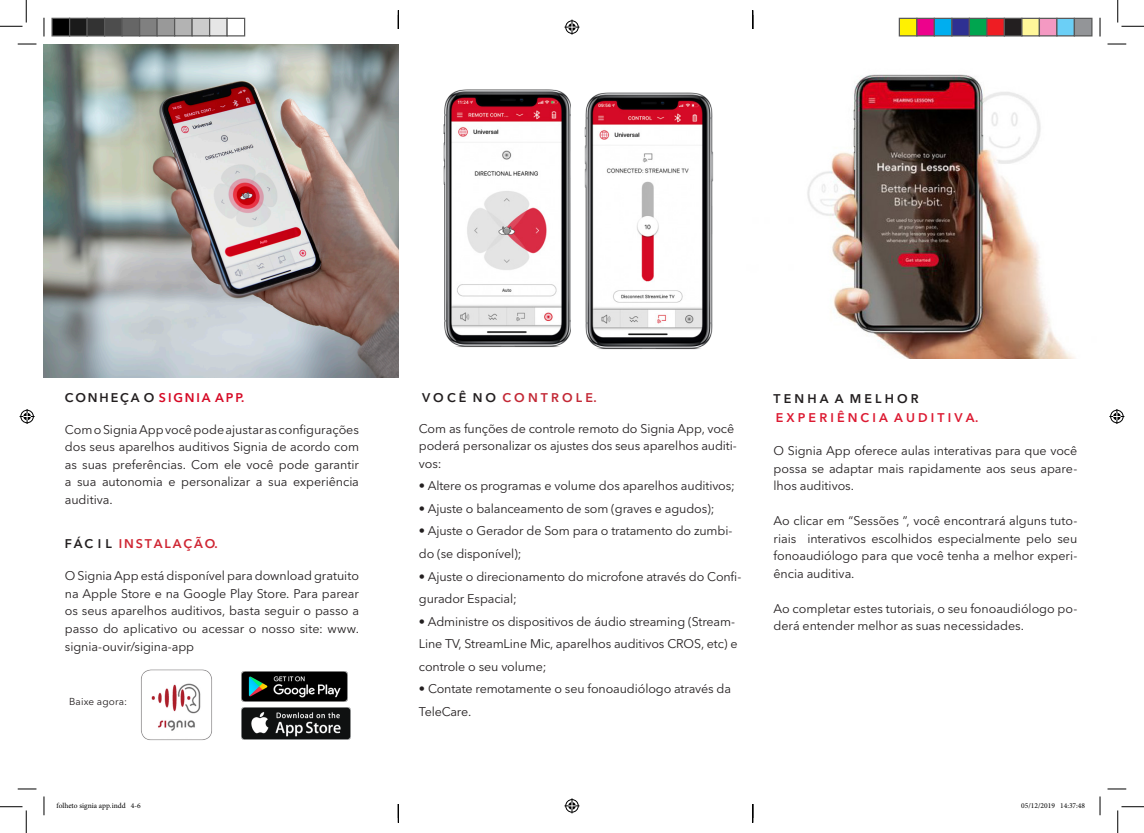
<style>
.page{position:relative;width:1144px;height:833px;background:#fff}
.page>*{position:absolute;margin:0;border:0;box-sizing:border-box;transform-origin:0 0}
._24pt_Avenir_HEAD_De{font:12.5px/17.6px "Avenir Next W1 G";letter-spacing:-.01em;color:#231f20}
._10pt_Avenir_COPY_De{font:600 12.5px "Avenir Next W1 G";color:#dc1a32}
._24pt_Avenir_HEAD_De-2{font:600 12.5px "Avenir Next W1 G";color:#d60925}
._24pt_Avenir_HEAD_De-3{font:600 12.5px "Avenir Next W1 G";color:#cf2633}
._14pt_HEAD_Avenir_De{font:600 12.5px "Avenir Next W1 G";color:#c32835}
._10pt_Avenir_COPY_De-2{font:600 12.5px "Avenir Next W1 G";color:#231f20}
._10pt_ARIAL_COPY_Dem{font:10px "Avenir Next W1 G";letter-spacing:.015em;color:#231f20}
.t1{font:7.5px "Minion Pro";color:#000}
.s1{color:#231f20}
</style>
<div class="page">
<img style="left:44px;top:44px;width:354px;height:333px">
<img style="left:443px;top:89px;width:116px;height:258px">
<img style="left:559px;top:91px;width:155px;height:259px">
<img style="left:807px;top:74px;width:268px;height:284px">
<img style="left:242px;top:707px;width:108px;height:32px">
<img style="left:241px;top:671px;width:107px;height:30px">
<img style="left:141px;top:669px;width:71px;height:72px">
<svg style="left:18px;top:43px;width:18px;height:2px"></svg>
<svg style="left:1107px;top:43px;width:19px;height:2px"></svg>
<svg style="left:18px;top:788px;width:18px;height:1px"></svg>
<svg style="left:1107px;top:788px;width:19px;height:1px"></svg>
<svg style="left:43px;top:18px;width:2px;height:18px"></svg>
<svg style="left:43px;top:796px;width:2px;height:18px"></svg>
<svg style="left:1099px;top:18px;width:2px;height:18px"></svg>
<svg style="left:1099px;top:796px;width:2px;height:18px"></svg>
<svg style="left:0;top:0;width:27px;height:27px"></svg>
<svg style="left:0;top:806px;width:27px;height:26px"></svg>
<svg style="left:1117px;top:0;width:27px;height:27px"></svg>
<svg style="left:1117px;top:806px;width:27px;height:26px"></svg>
<svg style="left:564px;top:20px;width:15px;height:15px"></svg>
<svg style="left:564px;top:798px;width:15px;height:14px"></svg>
<svg style="left:20px;top:409px;width:15px;height:15px"></svg>
<svg style="left:1109px;top:409px;width:15px;height:15px"></svg>
<div style="left:52px;top:18px;width:18px;height:18px;background:#000"></div>
<div style="left:51px;top:18px;width:19px;height:18px;border:1px solid #595959"></div>
<div style="left:70px;top:18px;width:17px;height:18px;background:#1a1a1a"></div>
<div style="left:69px;top:18px;width:19px;height:18px;border:1px solid #595959"></div>
<div style="left:87px;top:18px;width:18px;height:18px;background:#333"></div>
<div style="left:86px;top:18px;width:19px;height:18px;border:1px solid #595959"></div>
<div style="left:105px;top:18px;width:17px;height:18px;background:#4d4d4d"></div>
<div style="left:104px;top:18px;width:19px;height:18px;border:1px solid #595959"></div>
<div style="left:122px;top:18px;width:18px;height:18px;background:#666"></div>
<div style="left:121px;top:18px;width:19px;height:18px;border:1px solid #595959"></div>
<div style="left:140px;top:18px;width:17px;height:18px;background:#808080"></div>
<div style="left:139px;top:18px;width:19px;height:18px;border:1px solid #595959"></div>
<div style="left:157px;top:18px;width:18px;height:18px;background:#999"></div>
<div style="left:156px;top:18px;width:19px;height:18px;border:1px solid #595959"></div>
<div style="left:175px;top:18px;width:17px;height:18px;background:#b3b3b3"></div>
<div style="left:174px;top:18px;width:19px;height:18px;border:1px solid #595959"></div>
<div style="left:192px;top:18px;width:18px;height:18px;background:#ccc"></div>
<div style="left:191px;top:18px;width:19px;height:18px;border:1px solid #595959"></div>
<div style="left:210px;top:18px;width:17px;height:18px;background:#e6e6e6"></div>
<div style="left:209px;top:18px;width:19px;height:18px;border:1px solid #595959"></div>
<div style="left:226px;top:18px;width:19px;height:18px;border:1px solid #595959"></div>
<div style="left:899px;top:18px;width:18px;height:18px;background:#fff101"></div>
<div style="left:899px;top:18px;width:18px;height:18px;border:1px solid #595959"></div>
<div style="left:917px;top:18px;width:17px;height:18px;background:#ed028c"></div>
<div style="left:916px;top:18px;width:19px;height:18px;border:1px solid #595959"></div>
<div style="left:934px;top:18px;width:18px;height:18px;background:#00aeef"></div>
<div style="left:934px;top:18px;width:18px;height:18px;border:1px solid #595959"></div>
<div style="left:952px;top:18px;width:17px;height:18px;background:#2e3092"></div>
<div style="left:951px;top:18px;width:19px;height:18px;border:1px solid #595959"></div>
<div style="left:969px;top:18px;width:18px;height:18px;background:#00a54f"></div>
<div style="left:969px;top:18px;width:18px;height:18px;border:1px solid #595959"></div>
<div style="left:987px;top:18px;width:17px;height:18px;background:#ee1d23"></div>
<div style="left:986px;top:18px;width:19px;height:18px;border:1px solid #595959"></div>
<div style="left:1004px;top:18px;width:18px;height:18px;background:#231f20"></div>
<div style="left:1004px;top:18px;width:18px;height:18px;border:1px solid #595959"></div>
<div style="left:1022px;top:18px;width:17px;height:18px;background:#fff79a"></div>
<div style="left:1021px;top:18px;width:19px;height:18px;border:1px solid #595959"></div>
<div style="left:1039px;top:18px;width:18px;height:18px;background:#f499c2"></div>
<div style="left:1039px;top:18px;width:18px;height:18px;border:1px solid #595959"></div>
<div style="left:1057px;top:18px;width:17px;height:18px;background:#6bcff6"></div>
<div style="left:1056px;top:18px;width:19px;height:18px;border:1px solid #595959"></div>
<div style="left:1074px;top:18px;width:18px;height:18px;background:#939598"></div>
<div style="left:1074px;top:18px;width:18px;height:18px;border:1px solid #595959"></div>
<svg style="left:398px;top:10px;width:1px;height:19px"></svg>
<svg style="left:398px;top:804px;width:1px;height:18px"></svg>
<svg style="left:752px;top:10px;width:1px;height:19px"></svg>
<svg style="left:752px;top:804px;width:1px;height:18px"></svg>
<p class="_14pt_HEAD_Avenir_De" style="left:422px;top:389px;width:176px"><span class="s1">V O C Ê N O</span> C O N T R O L E.</p>
<p class="_24pt_Avenir_HEAD_De-2" style="left:65px;top:390px;width:181px"><span class="s1">C O N H E Ç A O</span> S I G N I A A P P.</p>
<p class="_24pt_Avenir_HEAD_De" style="left:65px;top:420px;width:296px;text-align:justify">Com o Signia App você pode ajustar as configurações dos seus aparelhos auditivos Signia de acordo com as suas preferências. Com ele você pode garantir a sua autonomia e personalizar a sua experiência auditiva.</p>
<p class="_24pt_Avenir_HEAD_De" style="left:419px;top:419px;width:319px">Com as funções de controle remoto do Signia App, você poderá personalizar os ajustes dos seus aparelhos auditi&shy;vos:</p>
<p class="_24pt_Avenir_HEAD_De" style="left:419px;top:477px;width:318px">• Altere os programas e volume dos aparelhos auditivos;</p>
<p class="_24pt_Avenir_HEAD_De" style="left:419px;top:499px;width:297px">• Ajuste o balanceamento de som (graves e agudos);</p>
<p class="_24pt_Avenir_HEAD_De" style="left:419px;top:519px;width:315px;line-height:22.5px">• Ajuste o Gerador de Som para o tratamento do zumbi&shy;do (se disponível);</p>
<p class="_24pt_Avenir_HEAD_De" style="left:419px;top:564px;width:324px;line-height:22.5px">• Ajuste o direcionamento do microfone através do Confi&shy;gurador Espacial;</p>
<p class="_24pt_Avenir_HEAD_De" style="left:419px;top:609px;width:320px;line-height:22.5px">• Administre os dispositivos de áudio streaming (Stream-<br>Line TV, StreamLine Mic, aparelhos auditivos CROS, etc) e controle o seu volume;</p>
<p class="_24pt_Avenir_HEAD_De" style="left:419px;top:677px;width:314px;line-height:22.5px">• Contate remotamente o seu fonoaudiólogo através da<br>TeleCare.</p>
<p class="_24pt_Avenir_HEAD_De-3" style="left:65px;top:536px;width:155px"><span class="s1">F Á C I L</span> I N S T A L A Ç Ã O.</p>
<p class="_24pt_Avenir_HEAD_De" style="left:65px;top:566px;width:296px;text-align:justify">O Signia App está disponível para download gratuito na Apple Store e na Google Play Store. Para parear os seus aparelhos auditivos, basta seguir o passo a passo do aplicativo ou acessar o nosso site: www. signia-ouvir/sigina-app</p>
<p class="_10pt_ARIAL_COPY_Dem" style="left:69px;top:695px;width:60px">Baixe agora:</p>
<p class="_10pt_Avenir_COPY_De-2" style="left:773px;top:390px;width:147px">T E N H A A M E L H O R</p>
<p class="_10pt_Avenir_COPY_De" style="left:776px;top:410px;width:204px">E X P E R I Ê N C I A A U D I T I V A.</p>
<p class="_24pt_Avenir_HEAD_De" style="left:773px;top:441px;width:305px;text-align:justify">O Signia App oferece aulas interativas para que você possa se adaptar mais rapidamente aos seus apare&shy;lhos auditivos.</p>
<p class="_24pt_Avenir_HEAD_De" style="left:773px;top:511px;width:305px;text-align:justify">Ao clicar em “Sessões ”, você encontrará alguns tuto&shy;riais interativos escolhidos especialmente pelo seu fonoaudiólogo para que você tenha a melhor experi&shy;ência auditiva.</p>
<p class="_24pt_Avenir_HEAD_De" style="left:773px;top:599px;width:305px">Ao completar estes tutoriais, o seu fonoaudiólogo po&shy;derá entender melhor as suas necessidades.</p>
<p class="t1" style="left:56px;top:799px;width:86px">folheto signia app.indd 4-6</p>
<p class="t1" style="left:1021px;top:799px;width:65px">05/12/2019 14:37:48</p>
</div>
